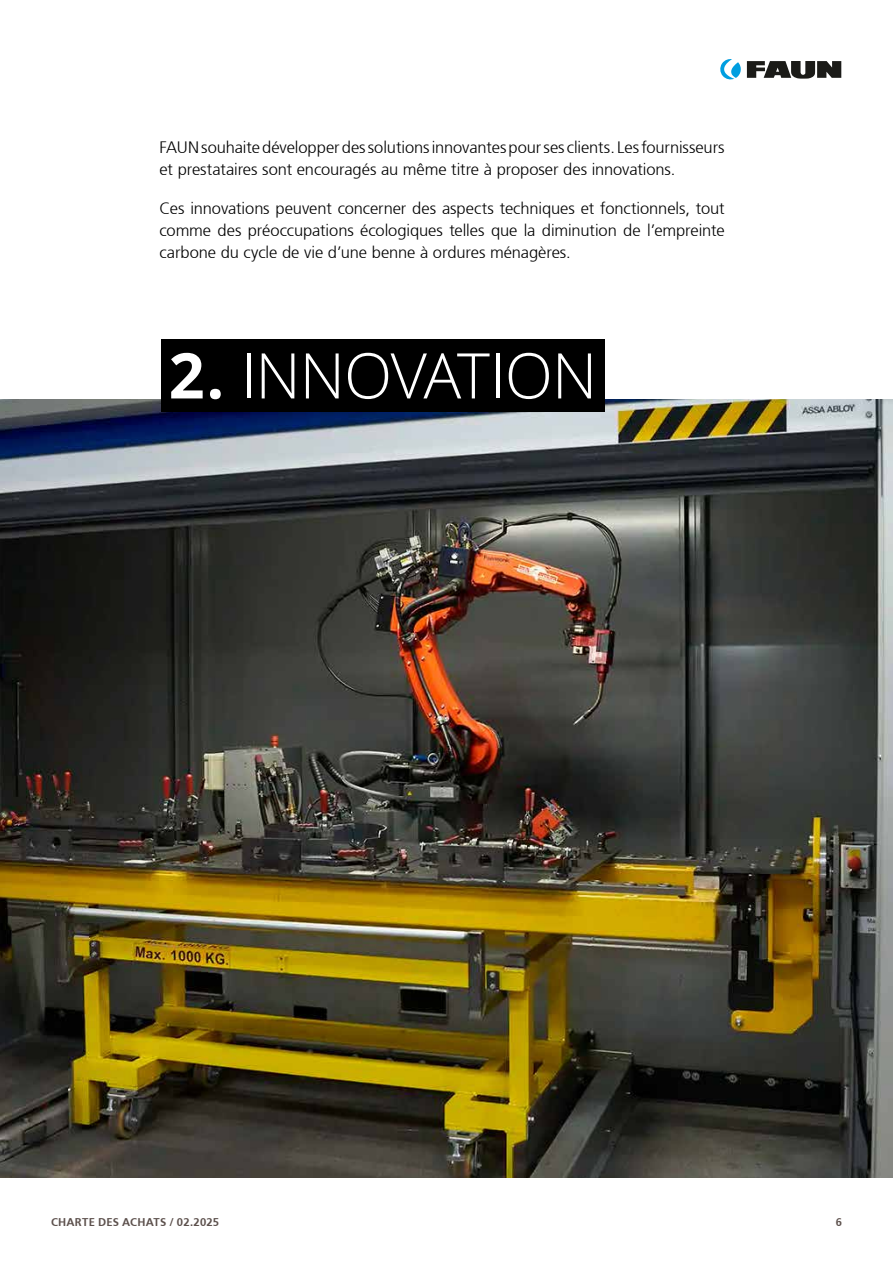
<style>
.page{position:relative;width:893px;height:1263px;background:#fff}
.page>*{position:absolute;margin:0;border:0;box-sizing:border-box;transform-origin:0 0}
.t1{font:300 63px "Open Sans";letter-spacing:-.02em;color:#fff}
.t2{font:300 16.5px/21.8px "Frutiger";letter-spacing:-.005em;color:#000}
.t3{font:700 11.25px "Frutiger";letter-spacing:.02em;color:#5d514d}
.s1{font-weight:700}
</style>
<div class="page">
<svg style="left:720px;top:59px;width:122px;height:21px"></svg>
<img style="left:0;top:400px;width:893px;height:778px">
<div style="left:161px;top:339px;width:444px;height:72px;background:#000"></div>
<p class="t2" style="left:159px;top:137px;width:567px">FAUN souhaite développer des solutions innovantes pour ses clients. Les fournisseurs et prestataires sont encouragés au même titre à proposer des innovations.</p>
<p class="t2" style="left:159px;top:198px;width:567px;text-align:justify">Ces innovations peuvent concerner des aspects techniques et fonctionnels, tout comme des préoccupations écologiques telles que la diminution de l’empreinte carbone du cycle de vie d’une benne à ordures ménagères.</p>
<h1 class="t1" style="left:169px;top:332px;width:430px"><span class="s1">2.</span> INNOVATION</h1>
<p class="t3" style="left:51px;top:1215px;width:170px">CHARTE DES ACHATS / 02.2025</p>
<p class="t3" style="left:836px;top:1215px;width:8px">6</p>
</div>
